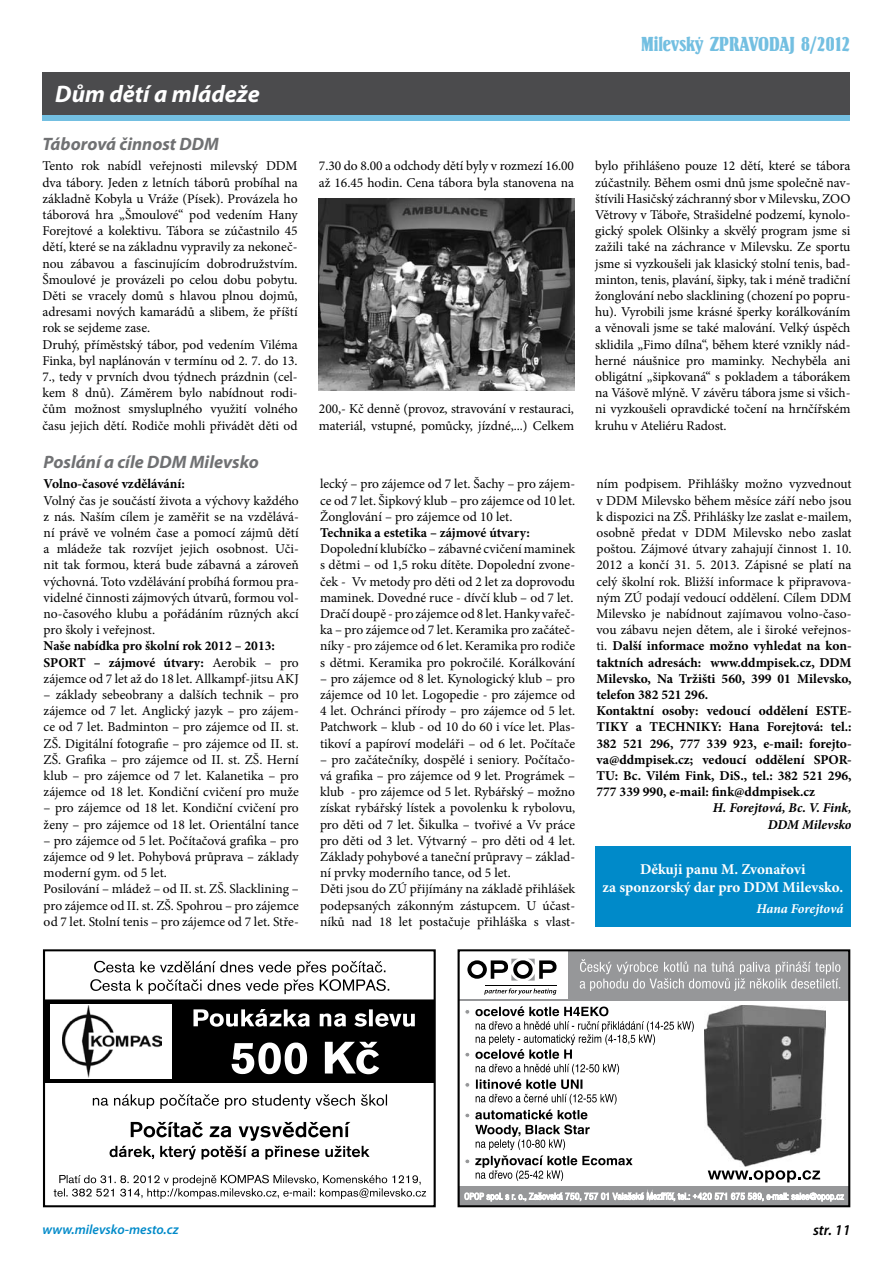
<style>
.page{position:relative;width:893px;height:1263px;background:#fff}
.page>*{position:absolute;margin:0;border:0;box-sizing:border-box;transform-origin:0 0}
.t1{font:italic 700 24px "Myriad Pro";color:#fff}
.t2{font:21px "Springfield DEE";color:#73bfe1}
.t3{font:italic 700 18px "Myriad Pro";color:#707173}
.t4{font:700 15px/18px "Minion Pro";letter-spacing:-.005em;color:#fff;text-align:center}
.t5{font:italic 600 15px "Myriad Pro";color:#000}
.t6{font:13.5px/16.2px "Minion Pro";color:#000}
.t7{font:700 13.5px/16.2px "Minion Pro";color:#000}
.t8{font:italic 700 13.5px/16.2px "Minion Pro";letter-spacing:-.005em;color:#000;text-align:right}
.t9{font:italic 600 13.5px "Myriad Pro";color:#008ac9}
.t10{font:italic 700 13.5px "Minion Pro";letter-spacing:-.005em;color:#fff}
.s1{font-weight:400}
.s2{font-weight:700}
</style>
<div class="page">
<div style="left:43px;top:78px;width:807px;height:43px;background:#73bfe1"></div>
<div style="left:43px;top:72px;width:807px;height:43px;background:#4b4b4d"></div>
<img style="left:319px;top:199px;width:255px;height:191px">
<div style="left:595px;top:846px;width:255px;height:80px;background:#008ac9"></div>
<div style="left:44px;top:1000px;width:390px;height:82px;background:#000"></div>
<div style="left:44px;top:999px;width:391px;height:84px;border:1px solid #000"></div>
<div style="left:43px;top:949px;width:393px;height:258px;border:2px solid #000"></div>
<svg style="left:93px;top:1094px;width:126px;height:15px"></svg>
<svg style="left:225px;top:1094px;width:162px;height:15px"></svg>
<svg style="left:193px;top:1009px;width:222px;height:65px"></svg>
<svg style="left:90px;top:961px;width:299px;height:33px"></svg>
<svg style="left:54px;top:1175px;width:372px;height:24px"></svg>
<svg style="left:110px;top:1122px;width:260px;height:38px"></svg>
<div style="left:50px;top:1004px;width:122px;height:74px;background:#fff"></div>
<img style="left:62px;top:1005px;width:100px;height:72px">
<div style="left:459px;top:950px;width:390px;height:51px;background:#969799"></div>
<div style="left:459px;top:950px;width:109px;height:49px;background:#fff"></div>
<svg style="left:580px;top:959px;width:260px;height:32px"></svg>
<svg style="left:467px;top:959px;width:90px;height:21px"></svg>
<svg style="left:484px;top:988px;width:72px;height:7px"></svg>
<hr style="left:485px;top:985px;width:71px;height:1px;background:#000">
<div style="left:458px;top:949px;width:392px;height:258px;border:2px solid #000"></div>
<svg style="left:464px;top:1006px;width:380px;height:202px"></svg>
<h1 class="t1" style="left:55px;top:79px;width:206px">Dům dětí a mládeže</h1>
<h3 class="t3" style="left:43px;top:132px;width:178px">Táborová činnost DDM</h3>
<p class="t6" style="left:43px;top:158px;width:257px">Tento rok nabídl veřejnosti milevský DDM dva tábory. Jeden z letních táborů probíhal na základně Kobyla u Vráže (Písek). Provázela ho táborová hra „Šmoulové“ pod vedením Hany Forejtové a kolektivu. Tábora se zúčastnilo 45 dětí, které se na základnu vypravily za nekoneč&shy;nou zábavou a fascinujícím dobrodružstvím.<br>Šmoulové je provázeli po celou dobu pobytu.<br>Děti se vracely domů s hlavou plnou dojmů, adresami nových kamarádů a slibem, že příští rok se sejdeme zase.<br>Druhý, příměstský tábor, pod vedením Viléma Finka, byl naplánován v termínu od 2. 7. do 13.<br>7., tedy v prvních dvou týdnech prázdnin (cel&shy;kem 8 dnů). Záměrem bylo nabídnout rodi&shy;čům možnost smysluplného využití volného času jejich dětí. Rodiče mohli přivádět děti od</p>
<p class="t6" style="left:319px;top:158px;width:257px">7.30 do 8.00 a odchody dětí byly v rozmezí 16.00 až 16.45 hodin. Cena tábora byla stanovena na</p>
<p class="t6" style="left:319px;top:401px;width:257px">200,- Kč denně (provoz, stravování v restauraci, materiál, vstupné, pomůcky, jízdné,...) Celkem</p>
<h3 class="t3" style="left:44px;top:450px;width:217px">Poslání a cíle DDM Milevsko</h3>
<p class="t7" style="left:44px;top:476px;width:143px">Volno-časové vzdělávání:</p>
<p class="t6" style="left:44px;top:492px;width:257px;text-align:justify">Volný čas je součástí života a výchovy každého z nás. Naším cílem je zaměřit se na vzdělává&shy;ní právě ve volném čase a pomocí zájmů dětí a mládeže tak rozvíjet jejich osobnost. Uči&shy;nit tak formou, která bude zábavná a zároveň výchovná. Toto vzdělávání probíhá formou pra&shy;videlné činnosti zájmových útvarů, formou vol&shy;no-časového klubu a pořádáním různých akcí pro školy i veřejnost.</p>
<p class="t7" style="left:44px;top:638px;width:257px">Naše nabídka pro školní rok 2012 – 2013:<br>SPORT – zájmové útvary: <span class="s1">Aerobik – pro zájemce od 7 let až do 18 let. Allkampf-jitsu AKJ</span></p>
<p class="t6" style="left:44px;top:687px;width:257px;text-align:justify">– základy sebeobrany a dalších technik – pro zájemce od 7 let. Anglický jazyk – pro zájem&shy;ce od 7 let. Badminton – pro zájemce od II. st.<br>ZŠ. Digitální fotografie – pro zájemce od II. st.<br>ZŠ. Grafika – pro zájemce od II. st. ZŠ. Herní klub – pro zájemce od 7 let. Kalanetika – pro zájemce od 18 let. Kondiční cvičení pro muže</p>
<p class="t6" style="left:44px;top:800px;width:257px">– pro zájemce od 18 let. Kondiční cvičení pro ženy – pro zájemce od 18 let. Orientální tance</p>
<p class="t6" style="left:44px;top:832px;width:257px">– pro zájemce od 5 let. Počítačová grafika – pro zájemce od 9 let. Pohybová průprava – základy moderní gym. od 5 let.<br>Posilování – mládež – od II. st. ZŠ. Slacklining – pro zájemce od II. st. ZŠ. Spohrou – pro zájemce od 7 let. Stolní tenis – pro zájemce od 7 let. Stře-</p>
<p class="t6" style="left:320px;top:476px;width:257px;text-align:justify">lecký – pro zájemce od 7 let. Šachy – pro zájem&shy;ce od 7 let. Šipkový klub – pro zájemce od 10 let.<br>Žonglování – pro zájemce od 10 let.</p>
<p class="t7" style="left:320px;top:524px;width:211px">Technika a estetika – zájmové útvary:</p>
<p class="t6" style="left:320px;top:541px;width:257px">Dopolední klubíčko – zábavné cvičení maminek s dětmi – od 1,5 roku dítěte. Dopolední zvone&shy;ček - Vv metody pro děti od 2 let za doprovodu maminek. Dovedné ruce - dívčí klub – od 7 let.<br>Dračí doupě - pro zájemce od 8 let. Hanky vařeč&shy;ka – pro zájemce od 7 let. Keramika pro začáteč&shy;níky - pro zájemce od 6 let. Keramika pro rodiče s dětmi. Keramika pro pokročilé. Korálkování</p>
<p class="t6" style="left:320px;top:670px;width:257px;text-align:justify">– pro zájemce od 8 let. Kynologický klub – pro zájemce od 10 let. Logopedie - pro zájemce od 4 let. Ochránci přírody – pro zájemce od 5 let.<br>Patchwork – klub - od 10 do 60 i více let. Plas&shy;tikoví a papíroví modeláři – od 6 let. Počítače</p>
<p class="t6" style="left:320px;top:751px;width:257px">– pro začátečníky, dospělé i seniory. Počítačo&shy;vá grafika – pro zájemce od 9 let. Prográmek – klub - pro zájemce od 5 let. Rybářský – možno získat rybářský lístek a povolenku k rybolovu, pro děti od 7 let. Šikulka – tvořivé a Vv práce pro děti od 3 let. Výtvarný – pro děti od 4 let.<br>Základy pohybové a taneční průpravy – základ&shy;ní prvky moderního tance, od 5 let.<br>Děti jsou do ZÚ přijímány na základě přihlášek podepsaných zákonným zástupcem. U účast&shy;níků nad 18 let postačuje přihláška s vlast-</p>
<h2 class="t2" style="left:641px;top:34px;width:211px">MILEVSKÝ ZPRAVODAJ 8/2012</h2>
<p class="t6" style="left:595px;top:158px;width:257px;text-align:justify">bylo přihlášeno pouze 12 dětí, které se tábora zúčastnily. Během osmi dnů jsme společně nav&shy;štívili Hasičský záchranný sbor v Milevsku, ZOO Větrovy v Táboře, Strašidelné podzemí, kynolo&shy;gický spolek Olšinky a skvělý program jsme si zažili také na záchrance v Milevsku. Ze sportu jsme si vyzkoušeli jak klasický stolní tenis, bad&shy;minton, tenis, plavání, šipky, tak i méně tradiční žonglování nebo slacklining (chození po popru&shy;hu). Vyrobili jsme krásné šperky korálkováním a věnovali jsme se také malování. Velký úspěch sklidila „Fimo dílna“, během které vznikly nád&shy;herné náušnice pro maminky. Nechyběla ani obligátní „šipkovaná“ s pokladem a táborákem na Vášově mlýně. V závěru tábora jsme si všich&shy;ni vyzkoušeli opravdické točení na hrnčířském kruhu v Ateliéru Radost.</p>
<p class="t6" style="left:596px;top:476px;width:257px">ním podpisem. Přihlášky možno vyzvednout v DDM Milevsko během měsíce září nebo jsou k dispozici na ZŠ. Přihlášky lze zaslat e-mailem, osobně předat v DDM Milevsko nebo zaslat poštou. Zájmové útvary zahajují činnost 1. 10.<br>2012 a končí 31. 5. 2013. Zápisné se platí na celý školní rok. Bližší informace k připravova&shy;ným ZÚ podají vedoucí oddělení. Cílem DDM Milevsko je nabídnout zajímavou volno-časo&shy;vou zábavu nejen dětem, ale i široké veřejnos&shy;ti. <span class="s2">Další informace možno vyhledat na kon&shy;taktních adresách: www.ddmpisek.cz, DDM Milevsko, Na Tržišti 560, 399 01 Milevsko, telefon 382 521 296.<br>Kontaktní osoby: vedoucí oddělení ESTE-TIKY a TECHNIKY: Hana Forejtová: tel.:<br>382 521 296, 777 339 923, e-mail: forejto&shy;va@ddmpisek.cz; vedoucí oddělení SPOR-TU: Bc. Vilém Fink, DiS., tel.: 382 521 296, 777 339 990, e-mail: fink@ddmpisek.cz</span></p>
<p class="t8" style="left:713px;top:800px;width:140px">H. Forejtová, Bc. V. Fink,<br>DDM Milevsko</p>
<p class="t4" style="left:602px;top:860px;width:242px">Děkuji panu M. Zvonařovi<br>za sponzorský dar pro DDM Milevsko.</p>
<p class="t10" style="left:757px;top:899px;width:88px">Hana Forejtová</p>
<p class="t9" style="left:43px;top:1221px;width:138px">www.milevsko-mesto.cz</p>
<p class="t5" style="left:813px;top:1220px;width:39px">str. 11</p>
</div>
